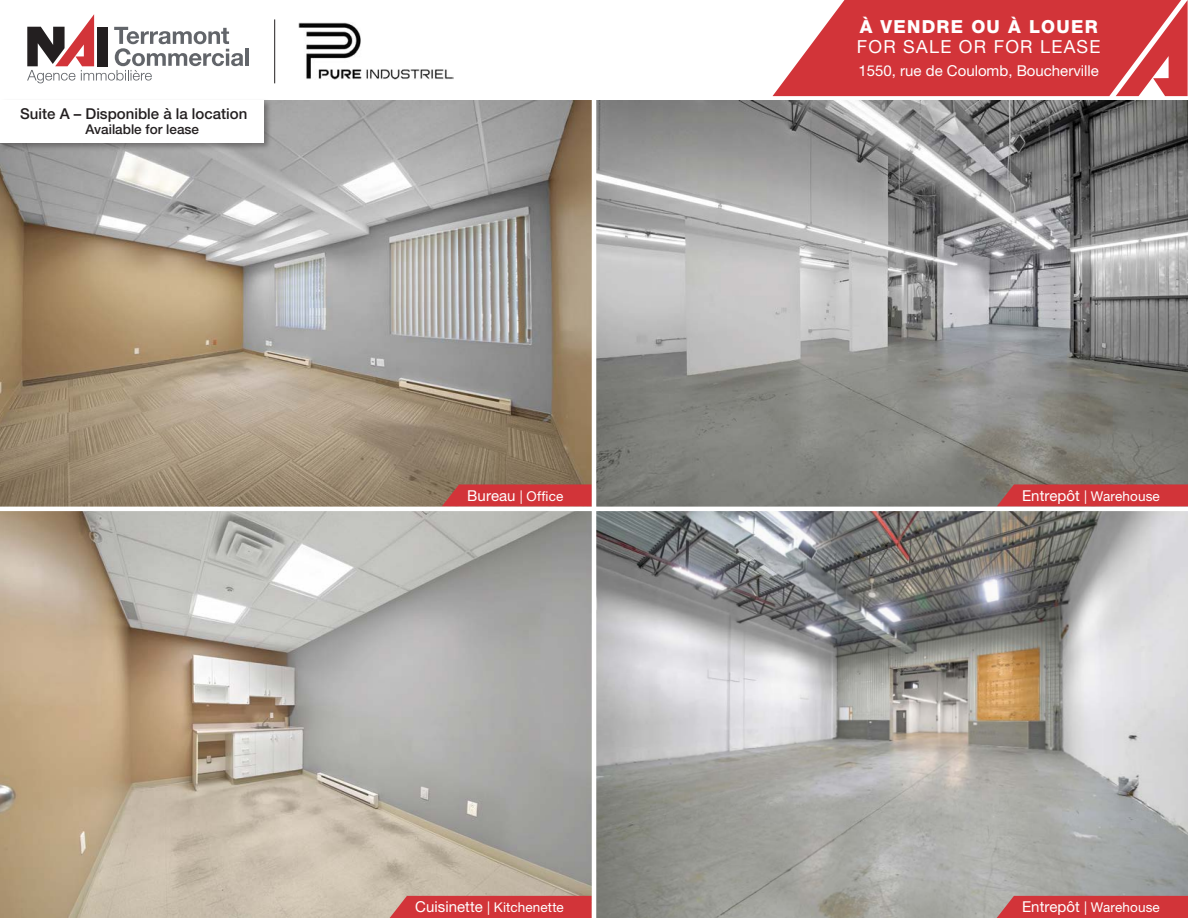
<style>
.page{position:relative;width:1188px;height:918px;background:#fff}
.page>*{position:absolute;margin:0;border:0;box-sizing:border-box;transform-origin:0 0}
.t1{font:18px "Helvetica Neue LT Std";letter-spacing:.07em;color:#fff}
.t2{font:800 18px "Helvetica Neue LT Std";letter-spacing:.07em;color:#fff}
.t3{font:15px "Helvetica Neue LT Std";color:#fff}
.t4{font:500 15px "Helvetica Neue LT Std";color:#231f20}
.F_Feature_photo_intérieure_FR_EN{font:13.5px "Helvetica Neue LT Std";letter-spacing:.01em;color:#fff}
.t5{font:500 13.5px "Helvetica Neue LT Std";color:#231f20}
.s1{font-size:15px}
</style>
<div class="page">
<svg style="left:773px;top:0;width:415px;height:96px;background:#d74b4f"></svg>
<img style="left:0;top:511px;width:592px;height:407px">
<img style="left:596px;top:511px;width:592px;height:407px">
<img style="left:0;top:101px;width:592px;height:406px">
<svg style="left:596px;top:101px;width:592px;height:406px;background:#949493"></svg>
<div style="left:0;top:98px;width:272px;height:53px;background:#231f20;opacity:.4"></div>
<div style="left:0;top:100px;width:263px;height:42px;background:#fff"></div>
<svg style="left:997px;top:484px;width:191px;height:23px;background:#cc3c40"></svg>
<div style="left:997px;top:896px;width:191px;height:22px;background:#d23439"></div>
<svg style="left:442px;top:484px;width:150px;height:23px;background:#cc3d3f"></svg>
<div style="left:390px;top:896px;width:202px;height:22px;background:#d23439"></div>
<hr style="left:245px;top:49px;width:4px;height:17px;background:#62656a">
<svg style="left:27px;top:14px;width:216px;height:69px"></svg>
<hr style="left:274px;top:19px;width:1px;height:64px;background:#231f20">
<img style="left:298px;top:23px;width:156px;height:56px">
<p class="t4" style="left:20px;top:105px;width:229px">Suite A – Disponible à la location</p>
<p class="t5" style="left:86px;top:121px;width:115px">Available for lease</p>
<p class="F_Feature_photo_intérieure_FR_EN" style="left:467px;top:488px;width:98px"><span class="s1">Bureau</span> | Office</p>
<p class="F_Feature_photo_intérieure_FR_EN" style="left:415px;top:899px;width:150px"><span class="s1">Cuisinette</span> | Kitchenette</p>
<h1 class="t2" style="left:860px;top:16px;width:240px">À VENDRE OU À LOUER</h1>
<h1 class="t1" style="left:857px;top:35px;width:245px">FOR SALE OR FOR LEASE</h1>
<p class="t3" style="left:859px;top:62px;width:242px">1550, rue de Coulomb, Boucherville</p>
<p class="F_Feature_photo_intérieure_FR_EN" style="left:1022px;top:488px;width:139px"><span class="s1">Entrepôt</span> | Warehouse</p>
<p class="F_Feature_photo_intérieure_FR_EN" style="left:1022px;top:899px;width:139px"><span class="s1">Entrepôt</span> | Warehouse</p>
</div>
